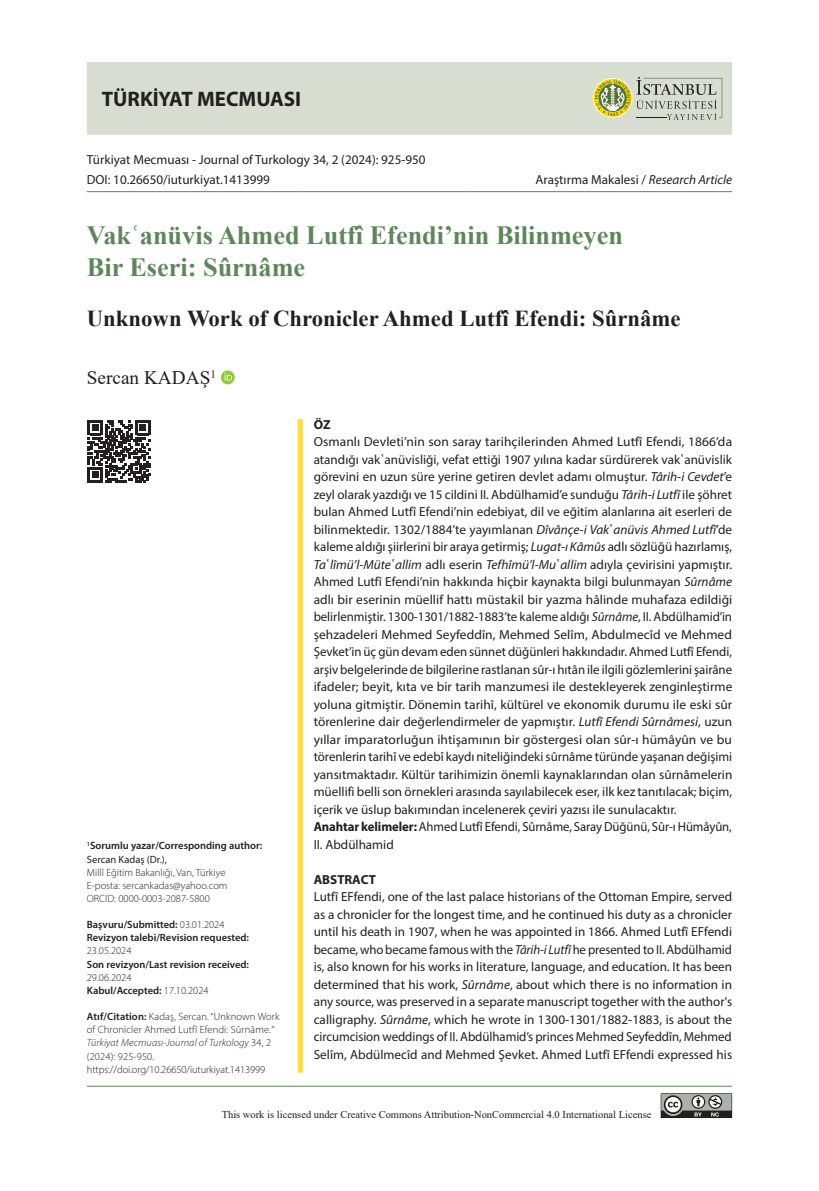
<style>
.page{position:relative;width:819px;height:1191px;background:#fff}
.page>*{position:absolute;margin:0;border:0;box-sizing:border-box;transform-origin:0 0}
.Baslik_1{font:700 26.25px/31.5px "Times New Roman";color:#5d875a}
.Baslik_2{font:700 22.75px "Times New Roman";color:#231f20}
.t1{font:700 21px "Myriad Pro";color:#231f20}
.Yazar{font:19.25px "Times New Roman";color:#231f20}
.öz{font:13.12px/17.5px "Myriad Pro";color:#231f20;text-align:justify}
.t2{font:700 13.12px "Myriad Pro";color:#231f20}
.t3{font:300 10.5px/13.1px "Myriad Pro";color:#231f20}
.t4{font:600 10.5px/13.1px "Myriad Pro";color:#231f20}
.t5{font:10.5px "Times New Roman";color:#231f20}
.t6{font:10.5px "Myriad Pro";color:#231f20}
.s1{font-style:italic}
.s2{font-weight:300}
.s3{font-weight:600}
.s4{font-family:"Acumin Pro"}
.s5{font-weight:700}
</style>
<div class="page">
<div style="left:87px;top:62px;width:645px;height:73px;background:#d7ded1"></div>
<div style="left:297px;top:419px;width:6px;height:94px;background:#ffda4d"></div>
<div style="left:297px;top:513px;width:6px;height:559px;background:#ffda4d"></div>
<hr style="left:87px;top:191px;width:213px;height:1px;background:#5d875a">
<hr style="left:300px;top:191px;width:167px;height:1px;background:#5d875a">
<hr style="left:467px;top:191px;width:117px;height:1px;background:#5d875a">
<hr style="left:584px;top:191px;width:148px;height:1px;background:#5d875a">
<svg style="left:592px;top:77px;width:130px;height:43px;background:#bfc3a5"></svg>
<svg style="left:221px;top:370px;width:14px;height:14px"></svg>
<svg style="left:224px;top:373px;width:8px;height:7px"></svg>
<svg style="left:88px;top:420px;width:62px;height:62px"></svg>
<hr style="left:87px;top:1085px;width:645px;height:1px;background:#5d875a">
<svg style="left:660px;top:1093px;width:72px;height:25px;background:#818380"></svg>
<p class="t1" style="left:102px;top:85px;width:201px">TÜRKİYAT MECMUASI</p>
<p class="öz" style="left:87px;top:151px;width:340px">Türkiyat Mecmuası - Journal of Turkology 34, 2 (2024): 925-950</p>
<p class="öz" style="left:87px;top:171px;width:185px">DOI: 10.26650/iuturkiyat.1413999</p>
<p class="öz" style="left:535px;top:171px;width:198px">Araştırma Makalesi / <span class="s1">Research Article</span></p>
<p class="Baslik_1" style="left:87px;top:219px;width:537px">Vakʿanüvis Ahmed Lutfî Efendi’nin Bilinmeyen<br>Bir Eseri: Sûrnâme</p>
<p class="Baslik_2" style="left:87px;top:302px;width:595px">Unknown Work of Chronicler Ahmed Lutfî Efendi: Sûrnâme</p>
<p class="Yazar" style="left:87px;top:364px;width:131px">Sercan KADAŞ<sup>1</sup></p>
<p class="t4" style="left:87px;top:839px;width:177px"><sup>1</sup>Sorumlu yazar/Corresponding author:</p>
<p class="t6" style="left:87px;top:852px;width:82px">Sercan Kadaş (Dr.),</p>
<p class="t3" style="left:87px;top:865px;width:140px">Millî Eğitim Bakanlığı, Van, Türkiye</p>
<p class="t3" style="left:87px;top:878px;width:142px">E-posta: sercankadas@yahoo.com</p>
<p class="t3" style="left:87px;top:891px;width:124px">ORCID: 0000-0003-2087-5800</p>
<p class="t4" style="left:87px;top:918px;width:139px">Başvuru/Submitted: <span class="s2">03.01.2024</span></p>
<p class="t4" style="left:87px;top:931px;width:164px">Revizyon talebi/Revision requested:<br><span class="s2">23.05.2024</span></p>
<p class="t4" style="left:87px;top:957px;width:164px">Son revizyon/Last revision received:<br><span class="s2">29.06.2024</span></p>
<p class="t4" style="left:87px;top:983px;width:123px">Kabul/Accepted: <span class="s2">17.10.2024</span></p>
<p class="t3" style="left:87px;top:1010px;width:194px"><span class="s3">Atıf/Citation:</span> Kadaş, Sercan. “Unknown Work of Chronicler Ahmed Lutfî Efendi: Sûrnâme<span class="s1">.</span>” <span class="s1">Türkiyat Mecmuası-Journal of Turkology</span> 34, 2 (2024): 925-950. https://doi.org/10.26650/iuturkiyat.1413999</p>
<p class="t2" style="left:314px;top:416px;width:18px">ÖZ</p>
<p class="öz" style="left:314px;top:433px;width:420px">Osmanlı Devleti’nin son saray tarihçilerinden Ahmed Lutfî Efendi, 1866’da atandığı vak<span class="s4">ʿ</span>anüvisliği, vefat ettiği 1907 yılına kadar sürdürerek vak<span class="s4">ʿ</span>anüvislik görevini en uzun süre yerine getiren devlet adamı olmuştur. <span class="s1">Târih-i Cevdet</span>’e zeyl olarak yazdığı ve 15 cildini II. Abdülhamid’e sunduğu <span class="s1">Târih-i Lutfî</span> ile şöhret bulan Ahmed Lutfî Efendi’nin edebiyat, dil ve eğitim alanlarına ait eserleri de bilinmektedir. 1302/1884’te yayımlanan <span class="s1">Dîvânçe-i Vak</span><span class="s4">ʿ</span><span class="s1">anüvis Ahmed Lutfî</span>’de kaleme aldığı şiirlerini bir araya getirmiş; <span class="s1">Lugat-ı Kâmûs</span> adlı sözlüğü hazırlamış, <span class="s1">Ta</span><span class="s4">ʿ</span><span class="s1">lîmü’l-Müte</span><span class="s4">ʿ</span><span class="s1">allim</span> adlı eserin <span class="s1">Tefhîmü’l-Mu</span><span class="s4">ʿ</span><span class="s1">allim</span> adıyla çevirisini yapmıştır.<br>Ahmed Lutfî Efendi’nin hakkında hiçbir kaynakta bilgi bulunmayan <span class="s1">Sûrnâme </span>adlı bir eserinin müellif hattı müstakil bir yazma hâlinde muhafaza edildiği belirlenmiştir. 1300-1301/1882-1883’te kaleme aldığı <span class="s1">Sûrnâme</span>, II. Abdülhamid’in şehzadeleri Mehmed Seyfeddîn, Mehmed Selîm, Abdulmecîd ve Mehmed Şevket’in üç gün devam eden sünnet düğünleri hakkındadır. Ahmed Lutfî Efendi, arşiv belgelerinde de bilgilerine rastlanan sûr-ı hıtân ile ilgili gözlemlerini şairâne ifadeler; beyit, kıta ve bir tarih manzumesi ile destekleyerek zenginleştirme yoluna gitmiştir. Dönemin tarihî, kültürel ve ekonomik durumu ile eski sûr törenlerine dair değerlendirmeler de yapmıştır. <span class="s1">Lutfî Efendi Sûrnâmesi</span>, uzun yıllar imparatorluğun ihtişamının bir göstergesi olan sûr-ı hümâyûn ve bu törenlerin tarihî ve edebî kaydı niteliğindeki sûrnâme türünde yaşanan değişimi yansıtmaktadır. Kültür tarihimizin önemli kaynaklarından olan sûrnâmelerin müellifi belli son örnekleri arasında sayılabilecek eser, ilk kez tanıtılacak; biçim, içerik ve üslup bakımından incelenerek çeviri yazısı ile sunulacaktır.</p>
<p class="öz" style="left:314px;top:818px;width:419px"><span class="s5">Anahtar kelimeler:</span> Ahmed Lutfî Efendi, Sûrnâme, Saray Düğünü, Sûr-ı Hümâyûn,<br>II. Abdülhamid</p>
<p class="t2" style="left:314px;top:871px;width:64px">ABSTRACT</p>
<p class="öz" style="left:314px;top:888px;width:420px">Lutfî EFfendi, one of the last palace historians of the Ottoman Empire, served as a chronicler for the longest time, and he continued his duty as a chronicler until his death in 1907, when he was appointed in 1866. Ahmed Lutfî EFfendi became, who became famous with the <span class="s1">Târih-i Lutfî</span> he presented to II. Abdülhamid is, also known for his works in literature, language, and education. It has been determined that his work, <span class="s1">Sûrnâme</span>, about which there is no information in any source, was preserved in a separate manuscript together with the author's calligraphy. <span class="s1">Sûrnâme</span>, which he wrote in 1300-1301/1882-1883, is about the circumcision weddings of II. Abdülhamid’s princes Mehmed Seyfeddîn, Mehmed Selîm, Abdülmecîd and Mehmed Şevket. Ahmed Lutfî EFfendi expressed his</p>
<p class="t5" style="left:222px;top:1107px;width:431px">This work is licensed under Creative Commons Attribution-NonCommercial 4.0 International License</p>
</div>
